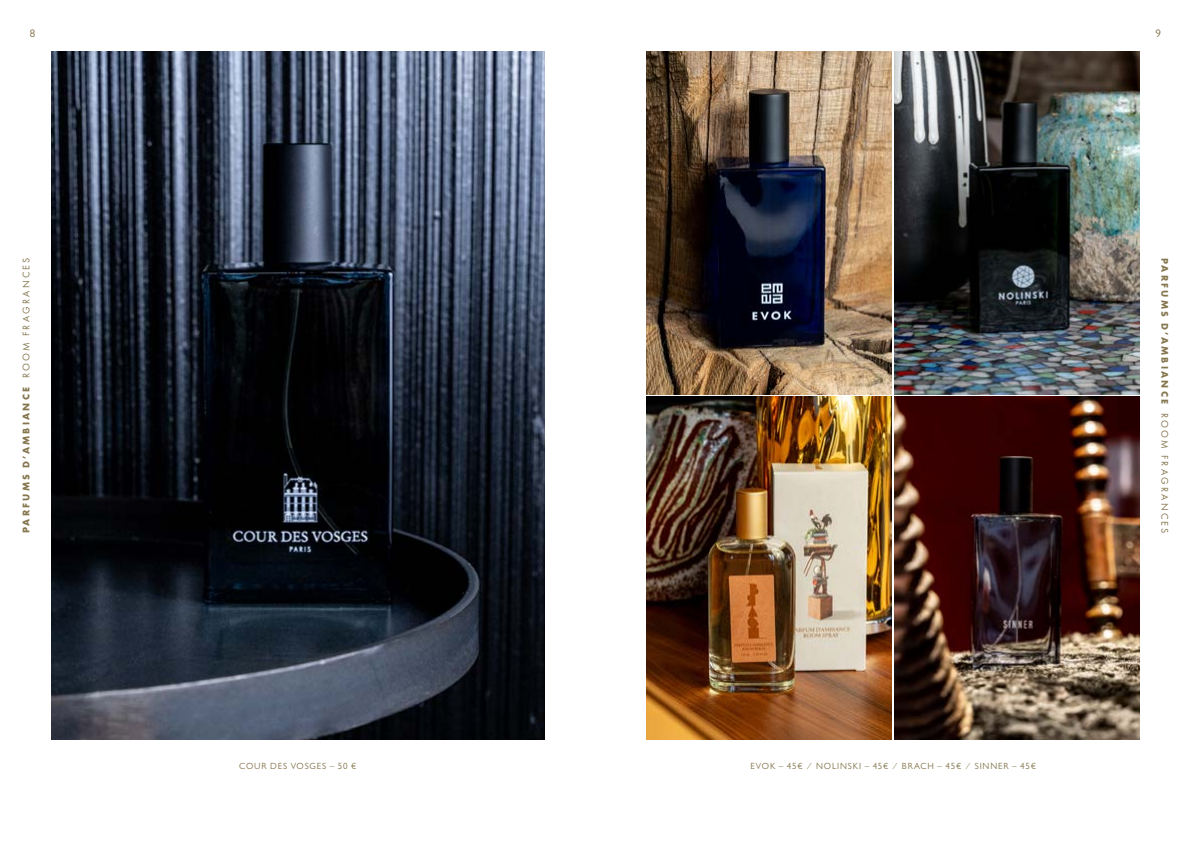
<style>
.page{position:relative;width:1191px;height:842px;background:#fff}
.page>*{position:absolute;margin:0;border:0;box-sizing:border-box;transform-origin:0 0}
.t1{font:11px "Gill Sans Nova";color:#85764e}
.t2{font:700 10px "Futura PT";letter-spacing:.22em;color:#85764e}
.t3{font:9px "Gill Sans Nova";letter-spacing:.095em;color:#85764e}
.s1{font-weight:400}
</style>
<div class="page">
<img style="left:51px;top:51px;width:493px;height:689px">
<img style="left:646px;top:51px;width:245px;height:343px">
<img style="left:646px;top:397px;width:245px;height:343px">
<img style="left:894px;top:51px;width:246px;height:343px">
<img style="left:894px;top:397px;width:246px;height:343px">
<p class="t1" style="left:30px;top:27px;width:7px">8</p>
<p class="t2" style="left:20px;top:533px;width:277px;rotate:-90deg">PARFUMS D’AMBIANCE <span class="s1">ROOM FRAGRANCES</span></p>
<p class="t3" style="left:239px;top:761px;width:119px">COUR DES VOSGES – 50 €</p>
<p class="t3" style="left:750px;top:761px;width:287px">EVOK – 45€ ∕ NOLINSKI – 45€ ∕ BRACH – 45€ ∕ SINNER – 45€</p>
<p class="t1" style="left:1155px;top:27px;width:7px">9</p>
<p class="t2" style="left:1171px;top:258px;width:277px;rotate:90deg">PARFUMS D’AMBIANCE <span class="s1">ROOM FRAGRANCES</span></p>
</div>
